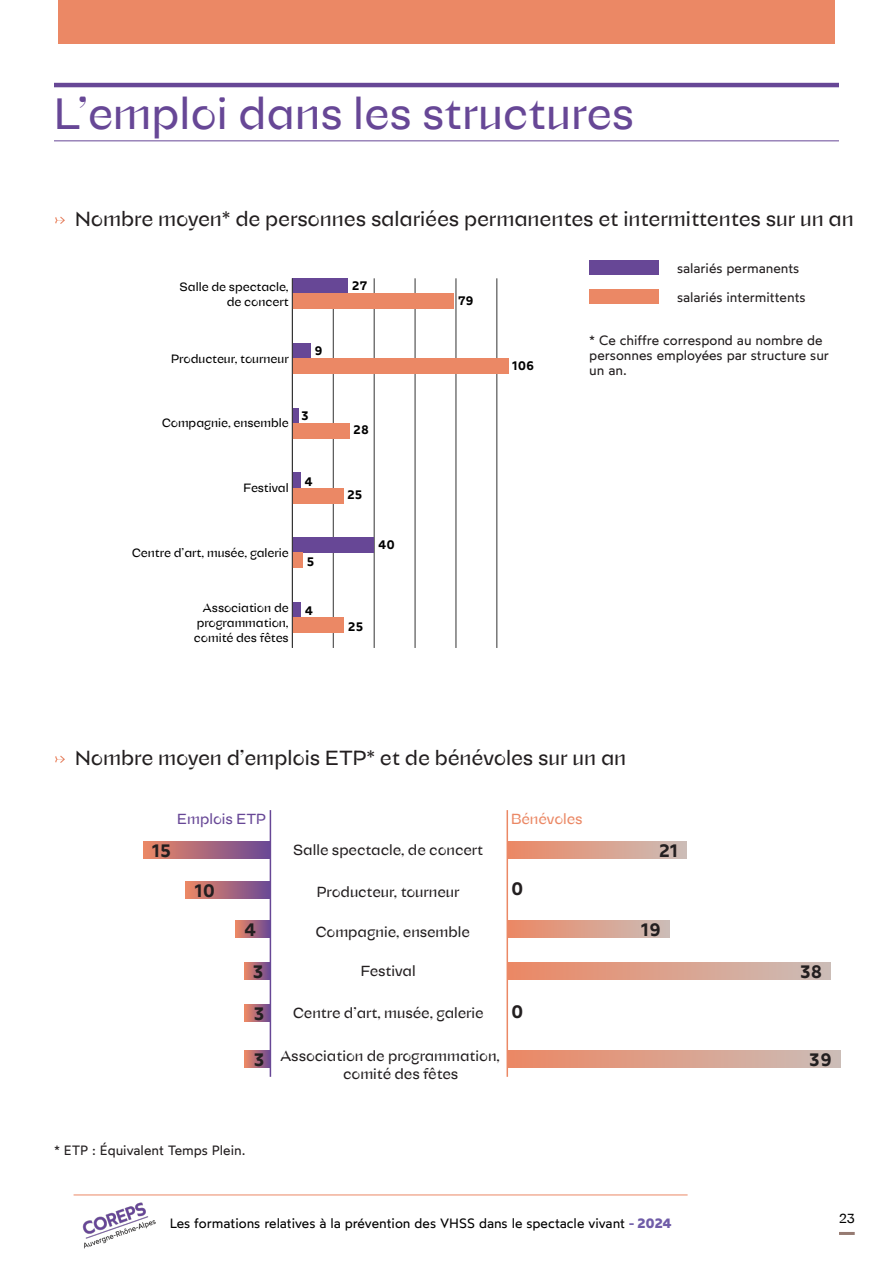
<style>
.page{position:relative;width:893px;height:1263px;background:#fff}
.page>*{position:absolute;margin:0;border:0;box-sizing:border-box;transform-origin:0 0}
.Titres_H2{font:45px "Ortank Display wght 400 Ortank GX";color:#674796}
.t1{font:21px "Ortank Display wght 400 Ortank GX";color:#231f20}
.Chiffres_graphiques{font:600 18px "Wotfard";color:#231f20}
.Titre_graphiques{font:15px/18px "Ortank Display wght 400 Ortank GX";color:#231f20}
.Titre_graphiques-2{font:15px "Ortank Display wght 400 Ortank GX";color:#674796}
.Titre_graphiques-3{font:15px "Ortank Display wght 400 Ortank GX";color:#eb8865}
.Légende{font:13.5px/15px "Wotfard";color:#231f20}
.t2{font:13.5px "Wotfard";color:#000}
.t3{font:13.5px "Ortank Display wght 400 Ortank GX";color:#000}
.t4{font:12.3px/14.9px "Ortank Display wght 400 Ortank GX";color:#000;text-align:justify}
.t5{font:600 12.3px "Wotfard";color:#000}
.s1{font-size:15px;color:#fff}
.s2{font-weight:700;color:#705da8}
</style>
<div class="page">
<div style="left:58px;top:0;width:776px;height:43px;background:#eb8865"></div>
<hr style="left:839px;top:1232px;width:16px;height:3px;background:#967b72">
<hr style="left:74px;top:1194px;width:614px;height:1px;background:#eb8865">
<img style="left:82px;top:1202px;width:74px;height:47px">
<hr style="left:54px;top:141px;width:785px;height:1px;background:#674796">
<hr style="left:54px;top:83px;width:785px;height:4px;background:#674796">
<hr style="left:333px;top:278px;width:1px;height:370px;background:#333">
<hr style="left:374px;top:278px;width:1px;height:370px;background:#333">
<hr style="left:415px;top:278px;width:1px;height:370px;background:#333">
<hr style="left:456px;top:278px;width:1px;height:370px;background:#333">
<hr style="left:497px;top:278px;width:1px;height:370px;background:#333">
<div style="left:292px;top:278px;width:56px;height:15px;background:#674796"></div>
<div style="left:292px;top:293px;width:162px;height:16px;background:#eb8865"></div>
<div style="left:292px;top:343px;width:19px;height:15px;background:#674796"></div>
<div style="left:292px;top:358px;width:217px;height:15px;background:#eb8865"></div>
<div style="left:292px;top:408px;width:6px;height:15px;background:#674796"></div>
<div style="left:292px;top:423px;width:58px;height:15px;background:#eb8865"></div>
<div style="left:292px;top:473px;width:9px;height:15px;background:#674796"></div>
<div style="left:292px;top:488px;width:51px;height:15px;background:#eb8865"></div>
<div style="left:292px;top:538px;width:82px;height:15px;background:#674796"></div>
<div style="left:292px;top:553px;width:11px;height:15px;background:#eb8865"></div>
<div style="left:292px;top:602px;width:9px;height:16px;background:#674796"></div>
<div style="left:292px;top:618px;width:51px;height:15px;background:#eb8865"></div>
<hr style="left:292px;top:278px;width:1px;height:370px;background:#333">
<hr style="left:270px;top:810px;width:1px;height:267px;background:#674796">
<hr style="left:507px;top:810px;width:1px;height:267px;background:#eb8865">
<div style="left:143px;top:841px;width:128px;height:17px;background:linear-gradient(to right,#eb8865,#6a4895)"></div>
<div style="left:236px;top:921px;width:34px;height:17px;background:linear-gradient(to right,#ea8865,#6e4b93)"></div>
<div style="left:244px;top:963px;width:26px;height:17px;background:linear-gradient(to right,#ec8864,#704c93)"></div>
<div style="left:186px;top:882px;width:85px;height:17px;background:linear-gradient(to right,#eb8865,#694895)"></div>
<svg style="left:245px;top:1051px;width:25px;height:17px"></svg>
<svg style="left:245px;top:1004px;width:25px;height:17px"></svg>
<div style="left:507px;top:841px;width:180px;height:17px;background:linear-gradient(to right,#eb8764,#ccbcb7)"></div>
<div style="left:508px;top:921px;width:162px;height:17px;background:linear-gradient(to right,#eb8764,#ccbcb7)"></div>
<div style="left:508px;top:1051px;width:332px;height:17px;background:linear-gradient(to right,#eb8764,#cbbcb7)"></div>
<div style="left:508px;top:963px;width:323px;height:17px;background:linear-gradient(to right,#eb8864,#cbbdb7)"></div>
<div style="left:589px;top:260px;width:70px;height:15px;background:#674796"></div>
<div style="left:589px;top:289px;width:70px;height:15px;background:#eb8865"></div>
<p class="Titres_H2" style="left:54px;top:85px;width:582px">L’emploi dans les structures</p>
<p class="t1" style="left:54px;top:205px;width:801px"><span class="s1">→</span> Nombre moyen* de personnes salariées permanentes et intermittentes sur un an</p>
<p class="t4" style="left:180px;top:279px;width:111px;text-align:right">Salle de spectacle, de concert</p>
<p class="t5" style="left:352px;top:278px;width:17px">27</p>
<p class="t4" style="left:171px;top:351px;width:119px">Producteur, tourneur</p>
<p class="t5" style="left:314px;top:343px;width:10px">9</p>
<p class="t4" style="left:162px;top:416px;width:129px">Compagnie, ensemble</p>
<p class="t5" style="left:301px;top:407px;width:9px">3</p>
<p class="t4" style="left:243px;top:480px;width:47px">Festival</p>
<p class="t5" style="left:304px;top:473px;width:10px">4</p>
<p class="t4" style="left:132px;top:545px;width:158px">Centre d’art, musée, galerie</p>
<p class="t4" style="left:194px;top:600px;width:96px;text-indent:9px">Association de programmation, comité des fêtes</p>
<p class="t5" style="left:307px;top:554px;width:9px">5</p>
<p class="t5" style="left:305px;top:603px;width:10px">4</p>
<p class="t5" style="left:353px;top:422px;width:17px">28</p>
<p class="t5" style="left:347px;top:487px;width:17px">25</p>
<p class="t5" style="left:378px;top:537px;width:18px">40</p>
<p class="t5" style="left:348px;top:618px;width:17px">25</p>
<p class="t5" style="left:458px;top:293px;width:17px">79</p>
<p class="t5" style="left:512px;top:358px;width:24px">106</p>
<p class="Légende" style="left:677px;top:260px;width:124px">salariés permanents</p>
<p class="Légende" style="left:677px;top:289px;width:130px">salariés intermittents</p>
<p class="Légende" style="left:589px;top:332px;width:241px">* Ce chiffre correspond au nombre de personnes employées par structure sur un an.</p>
<p class="t1" style="left:54px;top:744px;width:574px"><span class="s1">→</span> Nombre moyen d’emplois ETP* et de bénévoles sur un an</p>
<p class="Chiffres_graphiques" style="left:152px;top:839px;width:21px">15</p>
<p class="Titre_graphiques-2" style="left:177px;top:809px;width:90px">Emplois ETP</p>
<p class="Titre_graphiques-3" style="left:511px;top:809px;width:73px">Bénévoles</p>
<p class="Titre_graphiques" style="left:293px;top:841px;width:191px">Salle spectacle, de concert</p>
<p class="Chiffres_graphiques" style="left:194px;top:879px;width:22px">10</p>
<p class="Titre_graphiques" style="left:317px;top:883px;width:144px">Producteur, tourneur</p>
<p class="Chiffres_graphiques" style="left:511px;top:877px;width:14px">0</p>
<p class="Chiffres_graphiques" style="left:244px;top:918px;width:13px">4</p>
<p class="Chiffres_graphiques" style="left:253px;top:960px;width:13px">3</p>
<p class="Chiffres_graphiques" style="left:253px;top:1002px;width:13px">3</p>
<p class="Titre_graphiques" style="left:316px;top:922px;width:156px">Compagnie, ensemble</p>
<p class="Titre_graphiques" style="left:361px;top:962px;width:57px">Festival</p>
<p class="Titre_graphiques" style="left:293px;top:1004px;width:192px">Centre d’art, musée, galerie</p>
<p class="Chiffres_graphiques" style="left:511px;top:1000px;width:14px">0</p>
<p class="Chiffres_graphiques" style="left:253px;top:1048px;width:13px">3</p>
<p class="Titre_graphiques" style="left:343px;top:1047px;width:158px;text-indent:-63px">Association de programmation, comité des fêtes</p>
<p class="Légende" style="left:54px;top:1142px;width:193px">* ETP : Équivalent Temps Plein.</p>
<p class="Chiffres_graphiques" style="left:659px;top:839px;width:21px">21</p>
<p class="Chiffres_graphiques" style="left:641px;top:918px;width:22px">19</p>
<p class="Chiffres_graphiques" style="left:800px;top:960px;width:24px">38</p>
<p class="Chiffres_graphiques" style="left:809px;top:1048px;width:25px">39</p>
<p class="t2" style="left:170px;top:1214px;width:503px">Les formations relatives à la prévention des VHSS dans le spectacle vivant <span class="s2">- 2024</span></p>
<p class="t3" style="left:839px;top:1210px;width:17px">23</p>
</div>
